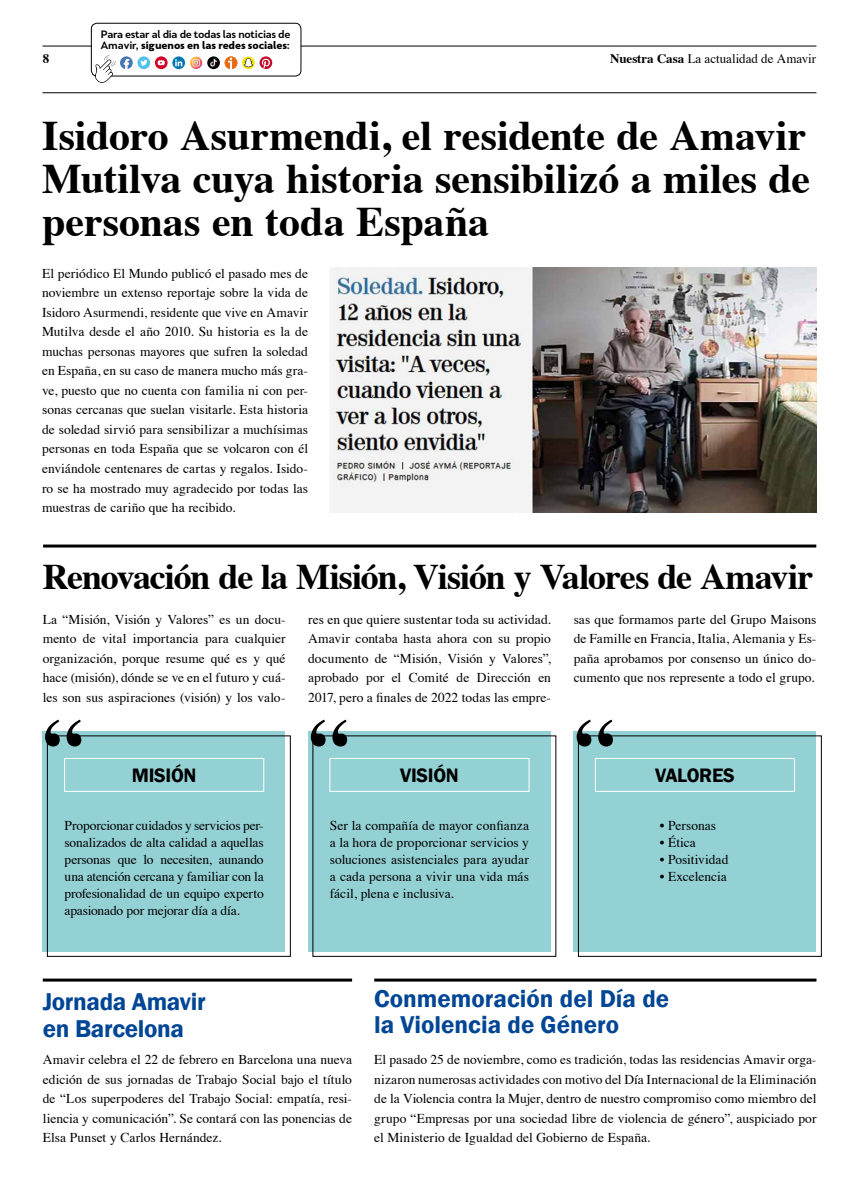
<style>
.page{position:relative;width:859px;height:1197px;background:#fff}
.page>*{position:absolute;margin:0;border:0;box-sizing:border-box;transform-origin:0 0}
.t1{font:700 80px "Times";color:#000}
.t2{font:700 42px/43px "Times";color:#000;text-align:justify}
.t3{font:700 36px "Times";letter-spacing:-.03em;color:#000}
.t4{font:600 25px/26.6px "Franklin Gothic";color:#004695}
.t5{font:600 20px "Franklin Gothic";letter-spacing:-.015em;color:#000}
.t6{font:13.5px/19.5px "Times";color:#000;text-align:justify}
.t7{font:13px "Times";color:#000}
.t8{font:700 13px "Times";color:#000}
.t9{font:700 10px/11px "Skola Sans";letter-spacing:-.03em;color:#000}
.s1{font-weight:900}
.s2{font-weight:700}
</style>
<div class="page">
<hr style="left:43px;top:92px;width:773px;height:1px;background:#000">
<hr style="left:43px;top:544px;width:773px;height:3px;background:#000">
<hr style="left:43px;top:978px;width:309px;height:3px;background:#000">
<hr style="left:374px;top:978px;width:442px;height:3px;background:#000">
<img style="left:330px;top:268px;width:486px;height:244px">
<div style="left:573px;top:731px;width:243px;height:220px;background:#94d1d5"></div>
<div style="left:308px;top:731px;width:243px;height:220px;background:#94d1d5"></div>
<div style="left:42px;top:731px;width:243px;height:220px;background:#94d1d5"></div>
<div style="left:64px;top:757px;width:200px;height:34px;border:1px solid #fff"></div>
<div style="left:329px;top:757px;width:200px;height:34px;border:1px solid #fff"></div>
<div style="left:595px;top:757px;width:200px;height:34px;border:1px solid #fff"></div>
<div style="left:578px;top:735px;width:244px;height:221px;border:1px solid #000"></div>
<div style="left:47px;top:735px;width:244px;height:221px;border:1px solid #000"></div>
<hr style="left:43px;top:46px;width:773px;height:1px;background:#000">
<div style="left:91px;top:23px;width:210px;height:53px;background:#fff;border-radius:6px"></div>
<div style="left:91px;top:23px;width:210px;height:53px;border:1px solid #000;border-radius:6px"></div>
<svg style="left:172px;top:56px;width:13px;height:13px"></svg>
<svg style="left:175px;top:59px;width:7px;height:7px"></svg>
<svg style="left:95px;top:55px;width:38px;height:28px"></svg>
<svg style="left:190px;top:56px;width:12px;height:13px"></svg>
<svg style="left:192px;top:59px;width:8px;height:7px"></svg>
<svg style="left:207px;top:56px;width:13px;height:13px"></svg>
<svg style="left:210px;top:59px;width:7px;height:8px"></svg>
<svg style="left:155px;top:56px;width:13px;height:13px"></svg>
<svg style="left:158px;top:60px;width:7px;height:5px"></svg>
<svg style="left:137px;top:56px;width:13px;height:13px"></svg>
<svg style="left:140px;top:60px;width:7px;height:6px"></svg>
<svg style="left:225px;top:56px;width:13px;height:13px"></svg>
<svg style="left:260px;top:56px;width:12px;height:13px"></svg>
<svg style="left:242px;top:56px;width:13px;height:13px"></svg>
<svg style="left:244px;top:58px;width:9px;height:9px"></svg>
<p class="t9" style="left:101px;top:29px;width:191px">Para estar al día de todas las noticias de<br>Amavir, <span class="s1">síguenos en las redes sociales</span>:</p>
<p class="t8" style="left:43px;top:54px;width:8px">8</p>
<p class="t7" style="left:610px;top:54px;width:207px"><span class="s2">Nuestra Casa</span> La actualidad de Amavir</p>
<h2 class="t2" style="left:42px;top:118px;width:769px">Isidoro Asurmendi, el residente de Amavir Mutilva cuya historia sensibilizó a miles de personas en toda España</h2>
<p class="t6" style="left:42px;top:265px;width:267px">El periódico El Mundo publicó el pasado mes de noviembre un extenso reportaje sobre la vida de Isidoro Asurmendi, residente que vive en Amavir Mutilva desde el año 2010. Su historia es la de muchas personas mayores que sufren la soledad en España, en su caso de manera mucho más gra&shy;ve, puesto que no cuenta con familia ni con per&shy;sonas cercanas que suelan visitarle. Esta historia de soledad sirvió para sensibilizar a muchísimas personas en toda España que se volcaron con él enviándole centenares de cartas y regalos. Isido&shy;ro se ha mostrado muy agradecido por todas las muestras de cariño que ha recibido.</p>
<h3 class="t3" style="left:43px;top:563px;width:772px">Renovación de la Misión, Visión y Valores de Amavir</h3>
<p class="t6" style="left:43px;top:610px;width:244px">La “Misión, Visión y Valores” es un docu&shy;mento de vital importancia para cualquier organización, porque resume qué es y qué hace (misión), dónde se ve en el futuro y cuá&shy;les son sus aspiraciones (visión) y los valo-</p>
<p class="t6" style="left:308px;top:610px;width:244px">res en que quiere sustentar toda su actividad.<br>Amavir contaba hasta ahora con su propio documento de “Misión, Visión y Valores”, aprobado por el Comité de Dirección en 2017, pero a finales de 2022 todas las empre-</p>
<p class="t6" style="left:574px;top:610px;width:244px">sas que formamos parte del Grupo Maisons de Famille en Francia, Italia, Alemania y Es&shy;paña aprobamos por consenso un único do&shy;cumento que nos represente a todo el grupo.</p>
<h1 class="t1" style="left:42px;top:717px;width:41px">“</h1>
<h1 class="t1" style="left:308px;top:717px;width:41px">“</h1>
<h1 class="t1" style="left:574px;top:717px;width:41px">“</h1>
<h3 class="t5" style="left:132px;top:766px;width:66px">MISIÓN</h3>
<h3 class="t5" style="left:400px;top:766px;width:60px">VISIÓN</h3>
<h3 class="t5" style="left:655px;top:766px;width:81px">VALORES</h3>
<p class="t6" style="left:65px;top:818px;width:201px;line-height:17px">Proporcionar cuidados y servicios per&shy;sonalizados de alta calidad a aquellas personas que lo necesiten, aunando una atención cercana y familiar con la profesionalidad de un equipo experto apasionado por mejorar día a día.</p>
<p class="t6" style="left:330px;top:816px;width:201px;line-height:17px">Ser la compañía de mayor confianza a la hora de proporcionar servicios y soluciones asistenciales para ayudar a cada persona a vivir una vida más fácil, plena e inclusiva.</p>
<p class="t6" style="left:660px;top:816px;width:58px">• Personas</p>
<p class="t6" style="left:660px;top:833px;width:38px">• Ética</p>
<p class="t6" style="left:660px;top:850px;width:70px">• Positividad</p>
<p class="t6" style="left:660px;top:867px;width:69px">• Excelencia</p>
<h3 class="t4" style="left:43px;top:989px;width:164px">Jornada Amavir en Barcelona</h3>
<p class="t6" style="left:43px;top:1051px;width:311px">Amavir celebra el 22 de febrero en Barcelona una nueva edición de sus jornadas de Trabajo Social bajo el título de “Los superpoderes del Trabajo Social: empatía, resi&shy;liencia y comunicación”. Se contará con las ponencias de Elsa Punset y Carlos Hernández.</p>
<h3 class="t4" style="left:374px;top:986px;width:296px;line-height:26px">Conmemoración del Día de la Violencia de Género</h3>
<p class="t6" style="left:374px;top:1051px;width:444px">El pasado 25 de noviembre, como es tradición, todas las residencias Amavir orga&shy;nizaron numerosas actividades con motivo del Día Internacional de la Eliminación de la Violencia contra la Mujer, dentro de nuestro compromiso como miembro del grupo “Empresas por una sociedad libre de violencia de género”, auspiciado por el Ministerio de Igualdad del Gobierno de España.</p>
</div>
